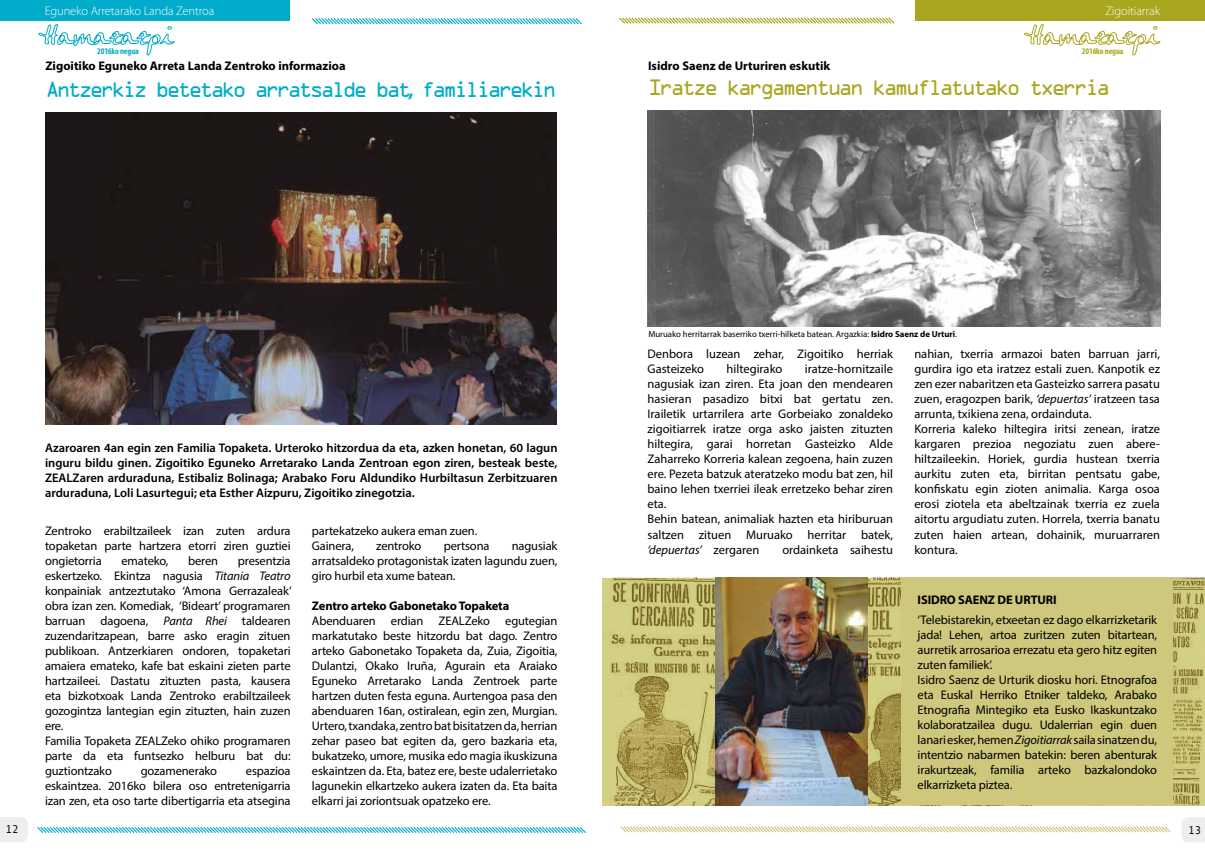
<style>
.page{position:relative;width:1205px;height:851px;background:#fff}
.page>*{position:absolute;margin:0;border:0;box-sizing:border-box;transform-origin:0 0}
.t1{font:20px "OCRA Std";letter-spacing:-.17em;color:#00acc9}
.t2{font:20px "OCRA Std";letter-spacing:-.16em;color:#a9a61f}
.t3{font:12.5px/15px "Myriad Pro";letter-spacing:-.01em;color:#000}
.t4{font:600 12.5px/15px "Myriad Pro";color:#000;text-align:justify}
.t5{font:700 12.5px "Myriad Pro";color:#000}
.t6{font:300 12.5px "Myriad Pro";letter-spacing:-.01em;color:#fff}
.t7{font:11.25px "Monotypecom";color:#000}
.t8{font:8.75px "Myriad Pro";color:#000}
.t9{font:700 condensed 8.75px "Myriad Pro";letter-spacing:-.01em;color:#00acc9}
.t10{font:700 condensed 8.75px "Myriad Pro";letter-spacing:-.01em;color:#a9a61f}
.s1{font-family:"Myriad Pro";font-weight:700}
.s2{font-style:italic}
.s3{font-weight:700}
</style>
<div class="page">
<img style="left:647px;top:110px;width:513px;height:216px">
<img style="left:603px;top:577px;width:602px;height:228px">
<div style="left:901px;top:577px;width:272px;height:228px;background:#cec87d"></div>
<img style="left:715px;top:577px;width:152px;height:228px">
<svg style="left:0;top:817px;width:28px;height:25px"></svg>
<svg style="left:37px;top:827px;width:549px;height:6px"></svg>
<svg style="left:312px;top:18px;width:270px;height:7px"></svg>
<svg style="left:39px;top:24px;width:135px;height:31px"></svg>
<div style="left:0;top:0;width:289px;height:21px;background:#00acc9"></div>
<svg style="left:620px;top:826px;width:551px;height:7px"></svg>
<svg style="left:1024px;top:24px;width:136px;height:31px"></svg>
<div style="left:915px;top:0;width:290px;height:21px;background:#a9a61f"></div>
<svg style="left:619px;top:17px;width:276px;height:7px"></svg>
<svg style="left:1182px;top:817px;width:23px;height:25px"></svg>
<img style="left:45px;top:113px;width:512px;height:311px">
<p class="t6" style="left:45px;top:4px;width:171px">Eguneko Arretarako Landa Zentroa</p>
<p class="t6" style="left:1105px;top:3px;width:56px">Zigoitiarrak</p>
<p class="t10" style="left:1082px;top:45px;width:43px">2016ko negua</p>
<p class="t9" style="left:97px;top:45px;width:43px">2016ko negua</p>
<p class="t5" style="left:45px;top:57px;width:302px">Zigoitiko Eguneko Arreta Landa Zentroko informazioa</p>
<h1 class="t1" style="left:45px;top:80px;width:513px">Antzerkiz betetako arratsalde bat<span class="s1">,</span> familiarekin</h1>
<p class="t5" style="left:648px;top:57px;width:184px">Isidro Saenz de Urturiren eskutik</p>
<h1 class="t2" style="left:648px;top:78px;width:464px">Iratze kargamentuan kamuflatutako txerria</h1>
<p class="t7" style="left:6px;top:823px;width:15px">12</p>
<p class="t4" style="left:45px;top:440px;width:514px">Azaroaren 4an egin zen Familia Topaketa. Urteroko hitzordua da eta, azken honetan, 60 lagun inguru bildu ginen. Zigoitiko Eguneko Arretarako Landa Zentroan egon ziren, besteak beste, ZEALZaren arduraduna, Estibaliz Bolinaga; Arabako Foru Aldundiko Hurbiltasun Zerbitzuaren arduraduna, Loli Lasurtegui; eta Esther Aizpuru, Zigoitiko zinegotzia.</p>
<p class="t3" style="left:45px;top:523px;width:247px;text-align:justify">Zentroko erabiltzaileek izan zuten ardura topaketan parte hartzera etorri ziren guztiei ongietorria</p>
<p class="t3" style="left:121px;top:553px;width:49px">emateko,</p>
<p class="t3" style="left:188px;top:553px;width:32px">beren</p>
<p class="t3" style="left:45px;top:553px;width:248px;text-indent:193px">presentzia eskertzeko. Ekintza nagusia <span class="s2">Titania Teatro </span>konpainiak antzeztutako ‘Amona Gerrazaleak’ obra izan zen. Komediak, ‘Bideart’ programaren barruan dagoena, <span class="s2">Panta Rhei</span> taldearen zuzendaritzapean, barre asko eragin zituen publikoan. Antzerkiaren ondoren, topaketari amaiera emateko, kafe bat eskaini zieten parte hartzaileei. Dastatu zituzten pasta, kausera eta bizkotxoak Landa Zentroko erabiltzaileek gozogintza lantegian egin zituzten, hain zuzen ere.<br>Familia Topaketa ZEALZeko ohiko programaren parte da eta funtsezko helburu bat du: guztiontzako</p>
<p class="t3" style="left:141px;top:763px;width:78px">gozamenerako</p>
<p class="t3" style="left:45px;top:763px;width:247px;text-align:justify;text-indent:201px">espazioa eskaintzea. 2016ko bilera oso entretenigarria izan zen, eta oso tarte dibertigarria eta atsegina</p>
<p class="t3" style="left:312px;top:523px;width:167px">partekatzeko aukera eman zuen.<br>Gainera,</p>
<p class="t3" style="left:312px;top:538px;width:247px;text-align:justify;text-indent:200px">nagusiak arratsaldeko protagonistak izaten lagundu zuen, giro hurbil eta xume batean.</p>
<p class="t5" style="left:312px;top:597px;width:199px">Zentro arteko Gabonetako Topaketa</p>
<p class="t3" style="left:312px;top:613px;width:247px;text-align:justify">Abenduaren erdian ZEALZeko egutegian markatutako beste hitzordu bat dago. Zentro arteko Gabonetako Topaketa da, Zuia, Zigoitia, Dulantzi, Okako Iruña, Agurain eta Araiako Eguneko Arretarako Landa Zentroek parte hartzen duten festa eguna. Aurtengoa pasa den abenduaren 16an, ostiralean, egin zen, Murgian.<br>Urtero, txandaka, zentro bat bisitatzen da, herrian zehar paseo bat egiten da, gero bazkaria eta, bukatzeko, umore, musika edo magia ikuskizuna eskaintzen da. Eta, batez ere, beste udalerrietako lagunekin elkartzeko aukera izaten da. Eta baita elkarri jai zoriontsuak opatzeko ere.</p>
<p class="t3" style="left:376px;top:538px;width:47px">zentroko</p>
<p class="t3" style="left:444px;top:538px;width:47px">pertsona</p>
<p class="t8" style="left:648px;top:328px;width:310px">Muruako herritarrak baserriko txerri-hilketa batean. Argazkia: <span class="s3">Isidro Saenz de Urturi</span>.</p>
<p class="t3" style="left:647px;top:346px;width:247px">Denbora luzean zehar, Zigoitiko herriak<br>Gasteizeko</p>
<p class="t3" style="left:647px;top:361px;width:247px;text-indent:157px">iratze-hornitzaile nagusiak izan ziren. Eta joan den mendearen hasieran pasadizo bitxi bat gertatu zen.<br>Irailetik urtarrilera arte Gorbeiako zonaldeko zigoitiarrek iratze orga asko jaisten zituzten hiltegira, garai horretan Gasteizko Alde Zaharreko Korreria kalean zegoena, hain zuzen ere. Pezeta batzuk ateratzeko modu bat zen, hil baino lehen txerriei ileak erretzeko behar ziren eta.<br>Behin batean, animaliak hazten eta hiriburuan saltzen zituen Muruako herritar batek, <span class="s2">‘depuertas’</span> zergaren</p>
<p class="t3" style="left:726px;top:361px;width:57px">hiltegirako</p>
<p class="t3" style="left:782px;top:541px;width:112px">ordainketa saihestu</p>
<p class="t3" style="left:914px;top:346px;width:247px">nahian, txerria armazoi baten barruan jarri, gurdira igo eta iratzez estali zuen. Kanpotik ez zen ezer nabaritzen eta Gasteizko sarrera pasatu zuen, eragozpen barik, <span class="s2">‘depuertas’</span> iratzeen tasa arrunta, txikiena zena, ordainduta.<br>Korreria kaleko hiltegira iritsi zenean, iratze kargaren prezioa negoziatu zuen abere&shy;hiltzaileekin. Horiek, gurdia hustean txerria aurkitu zuten eta, birritan pentsatu gabe, konfiskatu egin zioten animalia. Karga osoa erosi ziotela eta abeltzainak txerria ez zuela aitortu argudiatu zuten. Horrela, txerria banatu zuten haien artean, dohainik, muruarraren kontura.</p>
<p class="t5" style="left:917px;top:591px;width:140px">ISIDRO SAENZ DE URTURI</p>
<p class="t3" style="left:917px;top:611px;width:241px">‘Telebistarekin, etxeetan ez dago elkarrizketarik jada! Lehen, artoa zuritzen zuten bitartean, aurretik arrosarioa errezatu eta gero hitz egiten zuten familiek’.<br>Isidro Saenz de Urturik diosku hori. Etnografoa eta Euskal Herriko Etniker taldeko, Arabako Etnografia Mintegiko eta Eusko Ikaskuntzako kolaboratzailea dugu. Udalerrian egin duen lanari esker, hemen <span class="s2">Zigoitiarrak</span> saila sinatzen du, intentzio nabarmen batekin: beren abenturak irakurtzeak, familia arteko bazkalondoko elkarrizketa piztea.</p>
<p class="t7" style="left:1188px;top:823px;width:15px">13</p>
</div>
